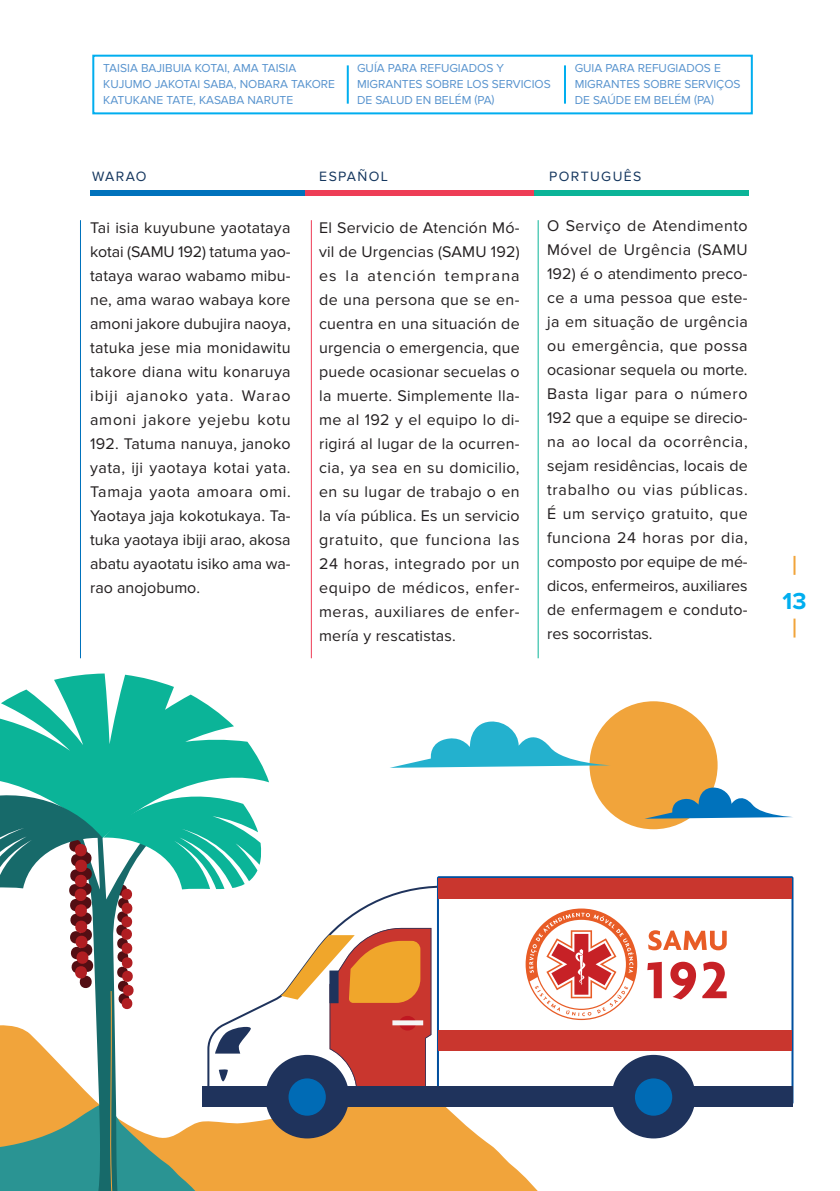
<style>
.page{position:relative;width:840px;height:1191px;background:#fff}
.page>*{position:absolute;margin:0;border:0;box-sizing:border-box;transform-origin:0 0}
.t1{font:700 24px "Proxima Nova A";color:#00aeef}
.List_Paragraph{font:16px/24px "Proxima Nova";color:#231f20;text-align:justify}
.Texto_box_saude{font:14px "Proxima Nova";letter-spacing:.1em;color:#14365e}
.t2{font:12px/16px "Proxima Nova";color:#5793ce}
</style>
<div class="page">
<div style="left:92px;top:55px;width:660px;height:59px;border:2px solid #00aeef"></div>
<hr style="left:346px;top:65px;width:2px;height:39px;background:#00aeef">
<hr style="left:563px;top:65px;width:2px;height:39px;background:#00aeef">
<svg style="left:793px;top:556px;width:2px;height:19px"></svg>
<svg style="left:793px;top:618px;width:2px;height:19px"></svg>
<svg style="left:261px;top:1106px;width:313px;height:85px;fill:#f1a43b"></svg>
<svg style="left:0;top:673px;width:269px;height:114px;fill:#0bb498"></svg>
<div style="left:90px;top:190px;width:215px;height:5px;background:#0072bc"></div>
<div style="left:305px;top:190px;width:229px;height:5px;background:#ee3d56"></div>
<div style="left:534px;top:190px;width:214px;height:5px;background:#0bb498"></div>
<hr style="left:311px;top:220px;width:1px;height:438px;background:#ee3d56">
<hr style="left:80px;top:220px;width:1px;height:438px;background:#0072bc">
<hr style="left:537px;top:220px;width:1px;height:438px;background:#0bb498">
<svg style="left:261px;top:885px;width:175px;height:150px"></svg>
<svg style="left:281px;top:928px;width:150px;height:158px"></svg>
<svg style="left:0;top:787px;width:261px;height:404px"></svg>
<svg style="left:399px;top:1016px;width:17px;height:14px"></svg>
<div style="left:392px;top:1020px;width:31px;height:5px;background:#f5f5f5"></div>
<div style="left:436px;top:876px;width:357px;height:228px;border:2px solid #004f9e"></div>
<div style="left:202px;top:1086px;width:589px;height:20px;background:#1f335c"></div>
<div style="left:265px;top:1054px;width:84px;height:84px;background:#1f335c;border-radius:50%"></div>
<div style="left:611px;top:1054px;width:84px;height:84px;background:#1f335c;border-radius:50%"></div>
<div style="left:438px;top:878px;width:353px;height:20px;background:#c9362e"></div>
<div style="left:438px;top:1029px;width:353px;height:21px;background:#c9362e"></div>
<div style="left:288px;top:1078px;width:37px;height:37px;background:#006bb5;border-radius:50%"></div>
<div style="left:634px;top:1078px;width:37px;height:37px;background:#006bb5;border-radius:50%"></div>
<svg style="left:647px;top:961px;width:79px;height:38px"></svg>
<svg style="left:648px;top:930px;width:78px;height:20px"></svg>
<svg style="left:525px;top:908px;width:112px;height:112px"></svg>
<div style="left:589px;top:701px;width:128px;height:128px;background:#f1a43b;border-radius:50%"></div>
<svg style="left:390px;top:721px;width:220px;height:47px"></svg>
<svg style="left:648px;top:787px;width:145px;height:31px"></svg>
<p class="t2" style="left:357px;top:61px;width:195px">GUÍA PARA REFUGIADOS Y<br>MIGRANTES SOBRE LOS SERVICIOS<br>DE SALUD EN BELÉM (PA)</p>
<p class="t2" style="left:103px;top:61px;width:233px">TAISIA BAJIBUIA KOTAI, AMA TAISIA<br>KUJUMO JAKOTAI SABA, NOBARA TAKORE<br>KATUKANE TATE, KASABA NARUTE</p>
<p class="t2" style="left:574px;top:61px;width:167px">GUIA PARA REFUGIADOS E<br>MIGRANTES SOBRE SERVIÇOS<br>DE SAÚDE EM BELÉM (PA)</p>
<p class="Texto_box_saude" style="left:92px;top:168px;width:56px">WARAO</p>
<p class="Texto_box_saude" style="left:319px;top:168px;width:70px">ESPAÑOL</p>
<p class="Texto_box_saude" style="left:549px;top:168px;width:94px">PORTUGUÊS</p>
<p class="List_Paragraph" style="left:90px;top:216px;width:202px">Tai isia kuyubune yaotataya kotai (SAMU 192) tatuma yao&shy;tataya warao wabamo mibu&shy;ne, ama warao wabaya kore amoni jakore dubujira naoya, tatuka jese mia monidawitu takore diana witu konaruya ibiji ajanoko yata. Warao amoni jakore yejebu kotu 192. Tatuma nanuya, janoko yata, iji yaotaya kotai yata.<br>Tamaja yaota amoara omi.<br>Yaotaya jaja kokotukaya. Ta&shy;tuka yaotaya ibiji arao, akosa abatu ayaotatu isiko ama wa&shy;rao anojobumo.</p>
<p class="List_Paragraph" style="left:319px;top:216px;width:202px">El Servicio de Atención Mó&shy;vil de Urgencias (SAMU 192) es la atención temprana de una persona que se en&shy;cuentra en una situación de urgencia o emergencia, que puede ocasionar secuelas o la muerte. Simplemente lla&shy;me al 192 y el equipo lo di&shy;rigirá al lugar de la ocurren&shy;cia, ya sea en su domicilio, en su lugar de trabajo o en la vía pública. Es un servicio gratuito, que funciona las 24 horas, integrado por un equipo de médicos, enfer&shy;meras, auxiliares de enfer&shy;mería y rescatistas.</p>
<p class="List_Paragraph" style="left:547px;top:214px;width:202px">O Serviço de Atendimento Móvel de Urgência (SAMU 192) é o atendimento preco&shy;ce a uma pessoa que este&shy;ja em situação de urgência ou emergência, que possa ocasionar sequela ou morte.<br>Basta ligar para o número 192 que a equipe se direcio&shy;na ao local da ocorrência, sejam residências, locais de trabalho ou vias públicas.<br>É um serviço gratuito, que funciona 24 horas por dia, composto por equipe de mé&shy;dicos, enfermeiros, auxiliares de enfermagem e conduto&shy;res socorristas.</p>
<h1 class="t1" style="left:782px;top:587px;width:25px">13</h1>
</div>
